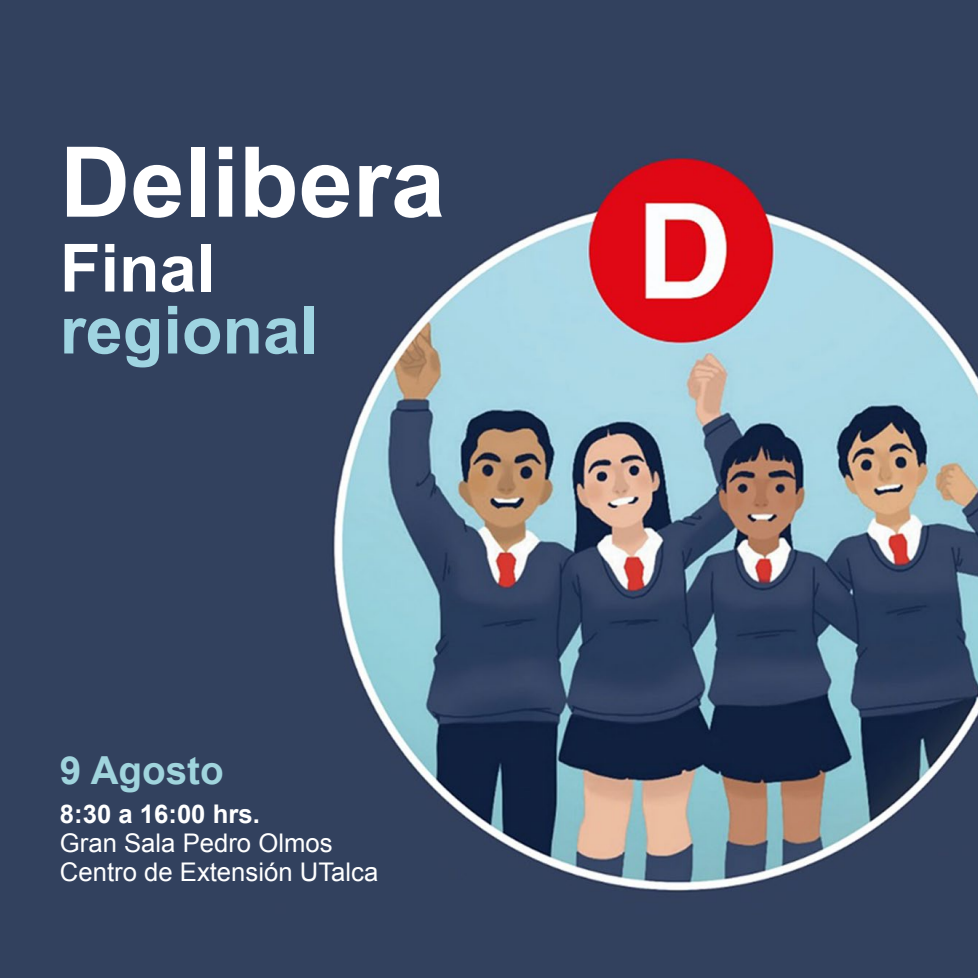
<style>
.page{position:relative;width:978px;height:978px;background:#fff}
.page>*{position:absolute;margin:0;border:0;box-sizing:border-box;transform-origin:0 0}
.t1{font:700 97.65px "Arial";color:#fff}
.t2{font:700 66.45px "Arial";color:#9fd4e1}
.t3{font:700 66.45px "Arial";color:#fff}
.t4{font:700 38.7px "Arial";color:#a0d4dd}
.t5{font:25.65px/29px "Arial";color:#fff}
.t6{font:700 25.65px "Arial";color:#fff}
</style>
<div class="page">
<img style="left:0;top:0;width:978px;height:978px">
<h1 class="t1" style="left:60px;top:118px;width:387px">Delibera</h1>
<h2 class="t3" style="left:60px;top:224px;width:157px">Final</h2>
<h2 class="t2" style="left:60px;top:286px;width:260px">regional</h2>
<h3 class="t4" style="left:60px;top:744px;width:165px">9 Agosto</h3>
<p class="t6" style="left:60px;top:797px;width:201px">8:30 a 16:00 hrs.</p>
<p class="t5" style="left:60px;top:829px;width:320px">Gran Sala Pedro Olmos<br>Centro de Extensión UTalca</p>
</div>
